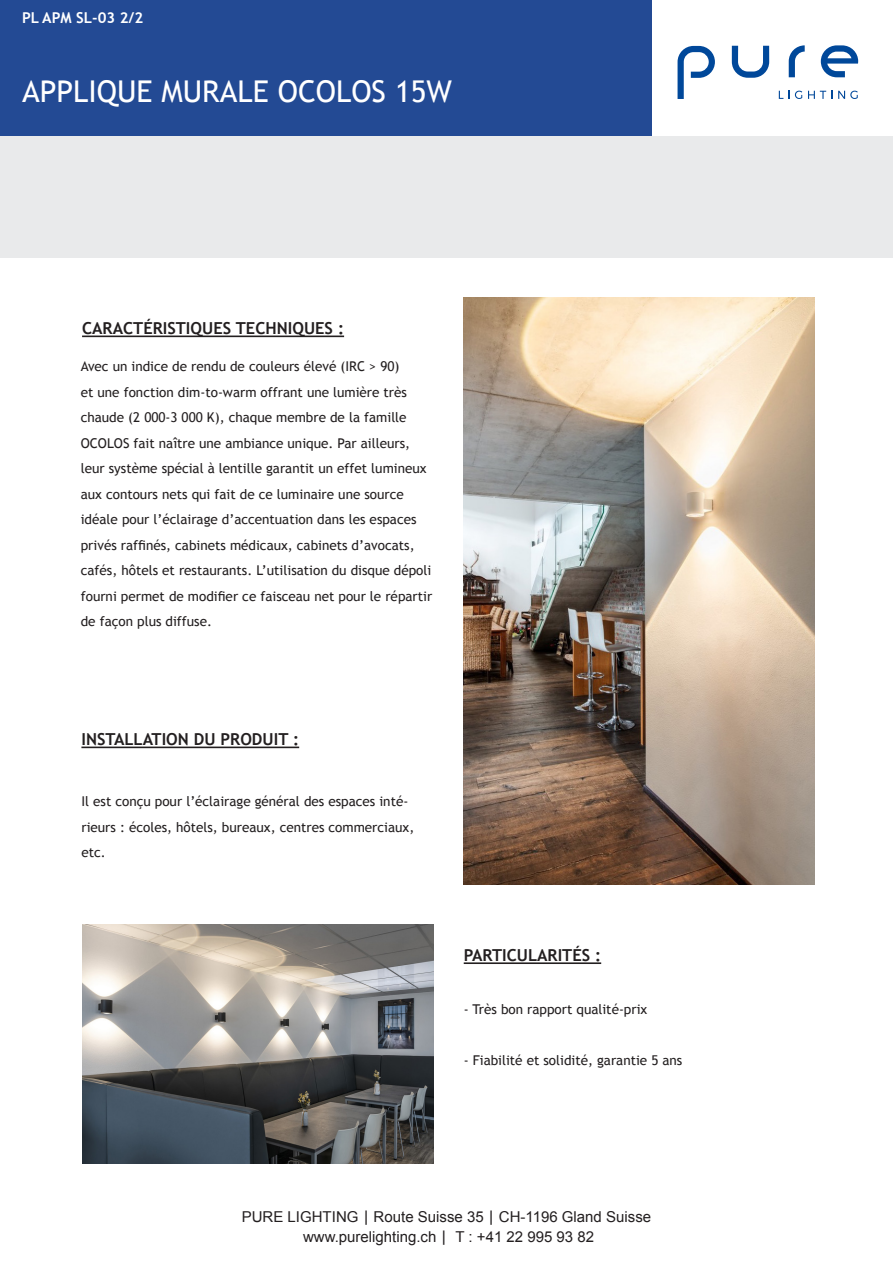
<style>
.page{position:relative;width:893px;height:1263px;background:#fff}
.page>*{position:absolute;margin:0;border:0;box-sizing:border-box;transform-origin:0 0}
.t1{font:30px "Trebuchet MS";color:#fff}
.t2{font:700 16.5px "Trebuchet MS";color:#231f20}
.t3{font:15px "Arial";color:#231f20}
.t4{font:700 15px "Trebuchet MS";color:#fff}
.t5{font:13.5px/25.5px "Trebuchet MS";color:#231f20}
.s1{font-family:"Verdana"}
</style>
<div class="page">
<div style="left:0;top:0;width:652px;height:136px;background:#234a94"></div>
<div style="left:0;top:136px;width:893px;height:122px;background:#e9eaeb"></div>
<img style="left:464px;top:298px;width:351px;height:586px">
<hr style="left:81px;top:746px;width:218px;height:2px;background:#231f20">
<hr style="left:464px;top:962px;width:137px;height:2px;background:#231f20">
<hr style="left:82px;top:335px;width:262px;height:2px;background:#231f20">
<img style="left:82px;top:924px;width:351px;height:239px">
<svg style="left:779px;top:91px;width:23px;height:8px"></svg>
<svg style="left:808px;top:91px;width:24px;height:8px"></svg>
<svg style="left:838px;top:91px;width:20px;height:8px"></svg>
<svg style="left:789px;top:45px;width:16px;height:32px"></svg>
<svg style="left:677px;top:46px;width:38px;height:53px"></svg>
<svg style="left:821px;top:45px;width:37px;height:32px"></svg>
<svg style="left:732px;top:46px;width:37px;height:32px"></svg>
<p class="t4" style="left:22px;top:8px;width:123px">PL APM SL-03 2/2</p>
<p class="t1" style="left:22px;top:74px;width:431px">APPLIQUE MURALE OCOLOS 15W</p>
<p class="t2" style="left:82px;top:318px;width:264px">CARACTÉRISTIQUES TECHNIQUES :</p>
<p class="t5" style="left:81px;top:354px;width:353px">Avec un indice de rendu de couleurs élevé (IRC &gt; 90)<br>et une fonction dim-to-warm offrant une lumière très chaude (2 000-3 000 K), chaque membre de la famille OCOLOS fait naître une ambiance unique. Par ailleurs, leur système spécial à lentille garantit un effet lumineux aux contours nets qui fait de ce luminaire une source idéale pour l’éclairage d’accentuation dans les espaces privés raffinés, cabinets médicaux, cabinets d’avocats, cafés, hôtels et restaurants. L’utilisation du disque dépoli fourni permet de modifier ce faisceau net pour le répartir de façon plus diffuse.</p>
<p class="t2" style="left:81px;top:729px;width:219px">INSTALLATION DU PRODUIT :</p>
<p class="t5" style="left:81px;top:789px;width:334px">Il est conçu pour l’éclairage général des espaces inté&shy;rieurs : écoles, hôtels, bureaux, centres commerciaux, etc.</p>
<p class="t2" style="left:464px;top:945px;width:139px">PARTICULARITÉS :</p>
<p class="t5" style="left:464px;top:996px;width:185px">- Très bon rapport qualité-prix</p>
<p class="t5" style="left:464px;top:1047px;width:220px">- Fiabilité et solidité, garantie 5 ans</p>
<p class="t3" style="left:242px;top:1207px;width:411px">PURE LIGHTING <span class="s1">|</span> Route Suisse 35 <span class="s1">|</span> CH-1196 Gland Suisse</p>
<p class="t3" style="left:303px;top:1226px;width:293px">www.purelighting.ch <span class="s1">|</span> T : +41 22 995 93 82</p>
</div>
